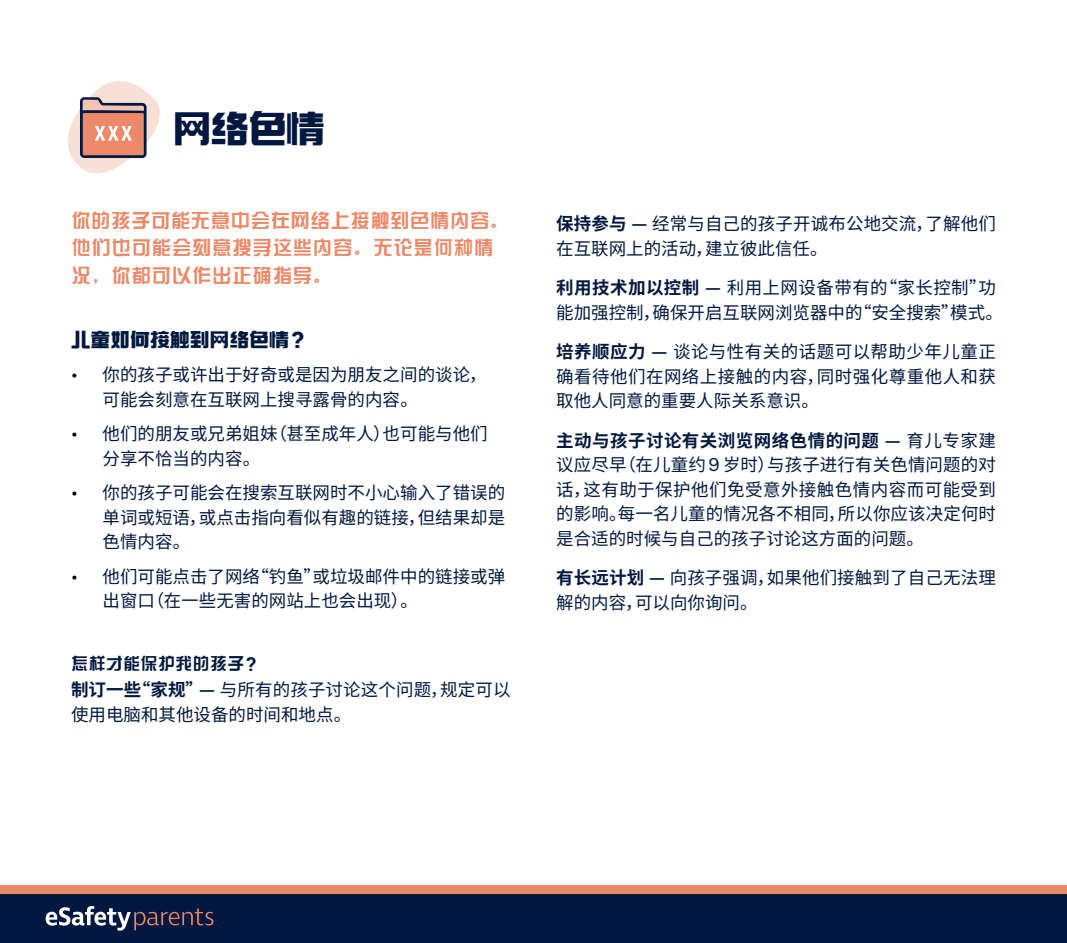
<style>
.page{position:relative;width:1067px;height:943px;background:#fff}
.page>*{position:absolute;margin:0;border:0;box-sizing:border-box;transform-origin:0 0}
.t1{font:800 37.8px "Et Gs Yi";color:#00183f}
.t2{font:700 20.12px/27.7px "Et Gs Yi";color:#eb8968}
.t3{font:800 19.25px "Et Gs Yi";letter-spacing:.03em;color:#00183f}
.t4{font:17.5px/24.5px "Noto Sans CJ Ksc";color:#00183f}
.t5{font:700 17.5px "Et Gs Yi";letter-spacing:-.01em;color:#00183f}
.s1{font-weight:700}
.s2{font-family:"Work Sans";font-size:19.25px}
.s3{font-family:"Roboto";font-weight:900;font-size:22.75px}
.s4{font-family:"Work Sans";font-size:15.75px;color:#000}
.s5{font-family:"Roboto";font-size:19.25px}
</style>
<div class="page">
<div style="left:0;top:893px;width:1067px;height:50px;background:#00183f"></div>
<div style="left:0;top:885px;width:1067px;height:8px;background:#eb8968"></div>
<svg style="left:46px;top:906px;width:167px;height:24px"></svg>
<svg style="left:67px;top:81px;width:93px;height:93px"></svg>
<h1 class="t1" style="left:173px;top:109px;width:153px">网络色情</h1>
<p class="t2" style="left:71px;top:206px;width:440px">你的孩子可能无意中会在网络上接触到色情内容。他们也可能会刻意搜寻这些内容。无论是何种情况，你都可以作出正确指导。</p>
<p class="t4" style="left:556px;top:212px;width:441px"><span class="s1">保持参与 —</span> 经常与自己的孩子开诚布公地交流，了解他们在互联网上的活动，建立彼此信任。</p>
<p class="t4" style="left:556px;top:276px;width:448px"><span class="s1">利用技术加以控制 —</span> 利用上网设备带有的“家长控制”功能加强控制，确保开启互联网浏览器中的“安全搜索”模式。</p>
<p class="t4" style="left:556px;top:340px;width:441px;text-align:justify"><span class="s1">培养顺应力 —</span> 谈论与性有关的话题可以帮助少年儿童正确看待他们在网络上接触的内容，同时强化尊重他人和获取他人同意的重要人际关系意识。</p>
<p class="t4" style="left:556px;top:428px;width:441px;text-align:justify"><span class="s1">主动与孩子讨论有关浏览网络色情的问题 —</span> 育儿专家建议应尽早（在儿童约<span class="s2">9</span>岁时）与孩子进行有关色情问题的对话，这有助于保护他们免受意外接触色情内容而可能受到的影响。每一名儿童的情况各不相同，所以你应该决定何时是合适的时候与自己的孩子讨论这方面的问题。</p>
<p class="t4" style="left:556px;top:565px;width:441px"><span class="s1">有长远计划 —</span> 向孩子强调，如果他们接触到了自己无法理解的内容，可以向你询问。</p>
<p class="t3" style="left:71px;top:330px;width:234px">儿童如何接触到网络色情 <span class="s3">?</span></p>
<p class="t4" style="left:102px;top:363px;width:385px;text-indent:-32px"><span class="s4">•</span> 你的孩子或许出于好奇或是因为朋友之间的谈论，可能会刻意在互联网上搜寻露骨的内容。</p>
<p class="t4" style="left:102px;top:422px;width:386px;text-indent:-32px"><span class="s4">•</span> 他们的朋友或兄弟姐妹（甚至成年人）也可能与他们分享不恰当的内容。</p>
<p class="t4" style="left:102px;top:481px;width:404px;text-align:justify;text-indent:-32px"><span class="s4">•</span> 你的孩子可能会在搜索互联网时不小心输入了错误的单词或短语，或点击指向看似有趣的链接，但结果却是色情内容。</p>
<p class="t4" style="left:102px;top:564px;width:404px;text-indent:-32px"><span class="s4">•</span> 他们可能点击了网络“钓鱼”或垃圾邮件中的链接或弹出窗口（在一些无害的网站上也会出现）。</p>
<p class="t5" style="left:71px;top:655px;width:186px">怎样才能保护我的孩子<span class="s5">?</span></p>
<p class="t4" style="left:71px;top:677px;width:441px"><span class="s1">制订一些“家规”—</span> 与所有的孩子讨论这个问题，规定可以使用电脑和其他设备的时间和地点。</p>
</div>
